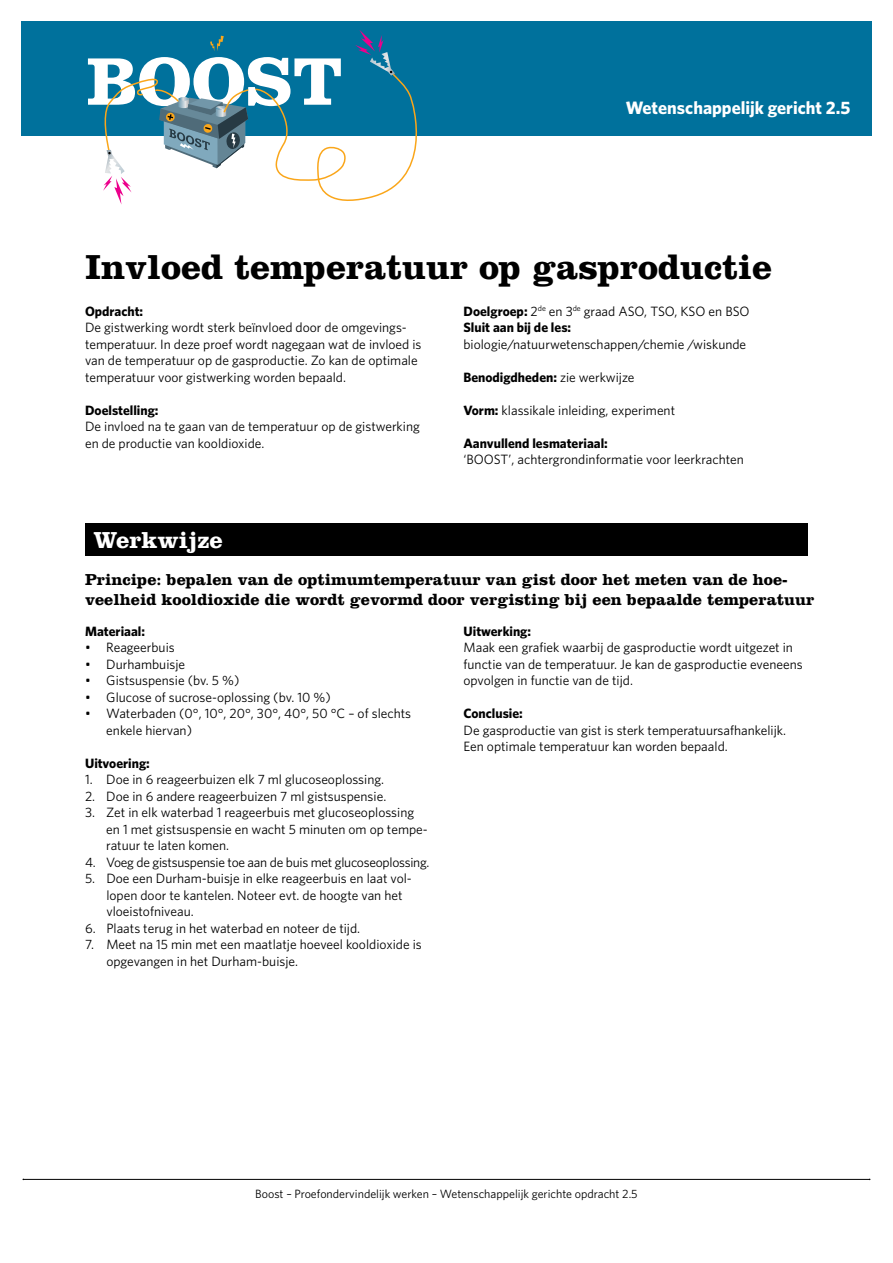
<style>
.page{position:relative;width:893px;height:1263px;background:#fff}
.page>*{position:absolute;margin:0;border:0;box-sizing:border-box;transform-origin:0 0}
.t1{font:700 36px "Clarendon LT Std";color:#000}
.t2{font:700 24px "Clarendon LT Std";color:#fff}
.t3{font:700 18px "Whitney";color:#fff}
.t4{font:700 16.5px/19.8px "Clarendon LT Std";color:#000}
.t5{font:13.5px/16.5px "Whitney";color:#000}
.t6{font:700 13.5px/16.5px "Whitney";color:#000}
.t7{font:13.5px "Whitney";letter-spacing:-.02em;color:#000}
.t8{font:12px "Whitney";color:#000}
.s1{font-weight:400}
.s2{font-weight:700}
</style>
<div class="page">
<div style="left:21px;top:21px;width:851px;height:115px;background:#00719c"></div>
<hr style="left:23px;top:1179px;width:847px;height:1px;background:#000">
<svg style="left:88px;top:30px;width:330px;height:175px"></svg>
<div style="left:85px;top:523px;width:723px;height:33px;background:#000"></div>
<h3 class="t3" style="left:626px;top:97px;width:226px">Wetenschappelijk gericht 2.5</h3>
<h1 class="t1" style="left:85px;top:245px;width:689px">Invloed temperatuur op gasproductie</h1>
<p class="t6" style="left:85px;top:302px;width:60px">Opdracht:</p>
<p class="t5" style="left:85px;top:319px;width:338px">De gistwerking wordt sterk beïnvloed door de omgevings&shy;temperatuur. In deze proef wordt nagegaan wat de invloed is van de temperatuur op de gasproductie. Zo kan de optimale temperatuur voor gistwerking worden bepaald.</p>
<p class="t6" style="left:85px;top:401px;width:75px">Doelstelling:</p>
<p class="t5" style="left:85px;top:418px;width:336px">De invloed na te gaan van de temperatuur op de gistwerking en de productie van kooldioxide.</p>
<p class="t6" style="left:463px;top:302px;width:288px">Doelgroep: <span class="s1">2</span><sup>de</sup> <span class="s1">en 3</span><sup>de</sup> <span class="s1">graad ASO, TSO, KSO en BSO<br></span>Sluit aan bij de les:</p>
<p class="t5" style="left:463px;top:336px;width:284px">biologie/natuurwetenschappen/chemie /wiskunde</p>
<p class="t6" style="left:463px;top:368px;width:173px">Benodigdheden: <span class="s1">zie werkwijze</span></p>
<p class="t5" style="left:463px;top:402px;width:213px"><span class="s2">Vorm:</span> klassikale inleiding, experiment</p>
<p class="t6" style="left:463px;top:434px;width:146px">Aanvullend lesmateriaal:</p>
<p class="t5" style="left:463px;top:451px;width:282px">‘BOOST’, achtergrondinformatie voor leerkrachten</p>
<h2 class="t2" style="left:94px;top:525px;width:131px">Werkwijze</h2>
<p class="t4" style="left:85px;top:569px;width:731px">Principe: bepalen van de optimumtemperatuur van gist door het meten van de hoe&shy;veelheid kooldioxide die wordt gevormd door vergisting bij een bepaalde temperatuur</p>
<p class="t6" style="left:85px;top:622px;width:61px">Materiaal:</p>
<p class="t5" style="left:85px;top:639px;width:91px">• Reageerbuis</p>
<p class="t5" style="left:85px;top:655px;width:102px">• Durhambuisje</p>
<p class="t5" style="left:85px;top:672px;width:156px">• Gistsuspensie (bv. 5 %)</p>
<p class="t5" style="left:85px;top:688px;width:247px">• Glucose of sucrose-oplossing (bv. 10 %)</p>
<p class="t5" style="left:106px;top:705px;width:306px;text-indent:-21px">• Waterbaden (0°, 10°, 20°, 30°, 40°, 50 °C – of slechts enkele hiervan)</p>
<p class="t6" style="left:85px;top:754px;width:66px">Uitvoering:</p>
<p class="t5" style="left:85px;top:771px;width:301px">1. Doe in 6 reageerbuizen elk 7 ml glucoseoplossing.</p>
<p class="t5" style="left:85px;top:787px;width:303px">2. Doe in 6 andere reageerbuizen 7 ml gistsuspensie.</p>
<p class="t5" style="left:106px;top:804px;width:323px;text-indent:-21px">3. Zet in elk waterbad 1 reageerbuis met glucoseoplossing en 1 met gistsuspensie en wacht 5 minuten om op tempe&shy;ratuur te laten komen.</p>
<p class="t7" style="left:85px;top:854px;width:346px">4. Voeg de gistsuspensie toe aan de buis met glucoseoplossing.</p>
<p class="t5" style="left:106px;top:870px;width:307px;text-indent:-21px">5. Doe een Durham-buisje in elke reageerbuis en laat vol&shy;lopen door te kantelen. Noteer evt. de hoogte van het vloeistofniveau.</p>
<p class="t5" style="left:85px;top:919px;width:277px">6. Plaats terug in het waterbad en noteer de tijd.</p>
<p class="t5" style="left:106px;top:936px;width:317px;text-indent:-21px">7. Meet na 15 min met een maatlatje hoeveel kooldioxide is opgevangen in het Durham-buisje.</p>
<p class="t6" style="left:463px;top:622px;width:69px">Uitwerking:</p>
<p class="t5" style="left:463px;top:639px;width:341px">Maak een grafiek waarbij de gasproductie wordt uitgezet in functie van de temperatuur. Je kan de gasproductie eveneens opvolgen in functie van de tijd.</p>
<p class="t6" style="left:463px;top:705px;width:61px">Conclusie:</p>
<p class="t5" style="left:463px;top:721px;width:324px">De gasproductie van gist is sterk temperatuursafhankelijk.<br>Een optimale temperatuur kan worden bepaald.</p>
<p class="t8" style="left:255px;top:1187px;width:384px">Boost – Proefondervindelijk werken – Wetenschappelijk gerichte opdracht 2.5</p>
</div>
